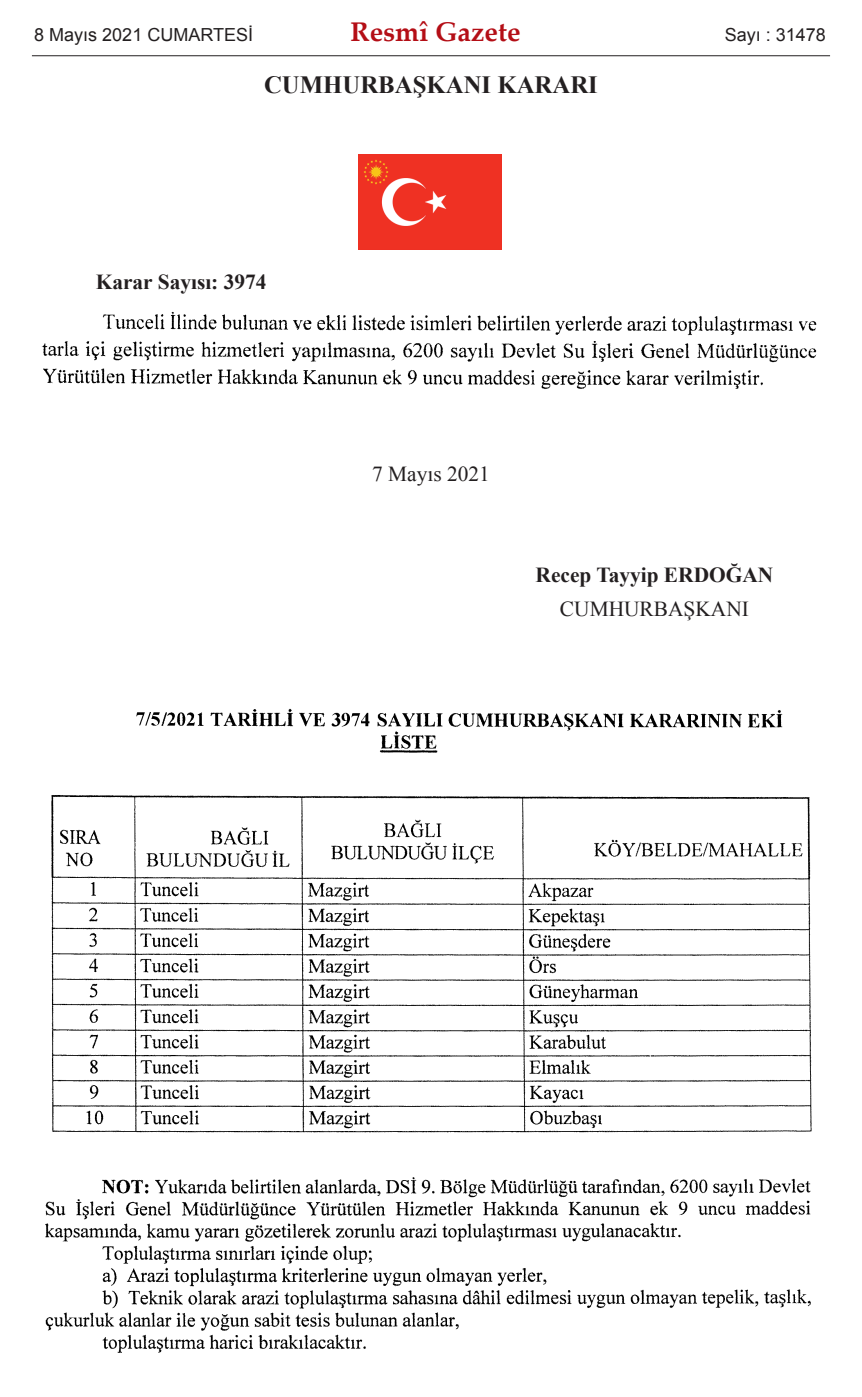
<style>
.page{position:relative;width:862px;height:1397px;background:#fff}
.page>*{position:absolute;margin:0;border:0;box-sizing:border-box;transform-origin:0 0}
.t1{font:700 27px "Palatino Linotype";color:#b40e16}
.t2{font:700 24.75px "Times New Roman";color:#231f20}
.t3{font:700 21.38px "Times New Roman";color:#231f20}
.t4{font:21.38px "Times New Roman";color:#231f20}
.t5{font:18px "Arial";color:#231f20}
</style>
<div class="page">
<img style="left:358px;top:154px;width:143px;height:96px">
<img style="left:41px;top:311px;width:776px;height:78px">
<img style="left:45px;top:708px;width:767px;height:645px">
<hr style="left:32px;top:55px;width:797px;height:1px;background:#231f20">
<p class="t5" style="left:34px;top:25px;width:220px">8 Mayıs 2021 CUMARTESİ</p>
<p class="t1" style="left:350px;top:21px;width:171px">Resmî Gazete</p>
<p class="t5" style="left:724px;top:25px;width:103px">Sayı : 31478</p>
<p class="t2" style="left:264px;top:71px;width:335px">CUMHURBAŞKANI KARARI</p>
<p class="t3" style="left:96px;top:270px;width:172px">Karar Sayısı: 3974</p>
<p class="t4" style="left:372px;top:461px;width:119px">7 Mayıs 2021</p>
<p class="t3" style="left:535px;top:563px;width:239px">Recep Tayyip ERDOĞAN</p>
<p class="t4" style="left:559px;top:596px;width:190px">CUMHURBAŞKANI</p>
</div>
